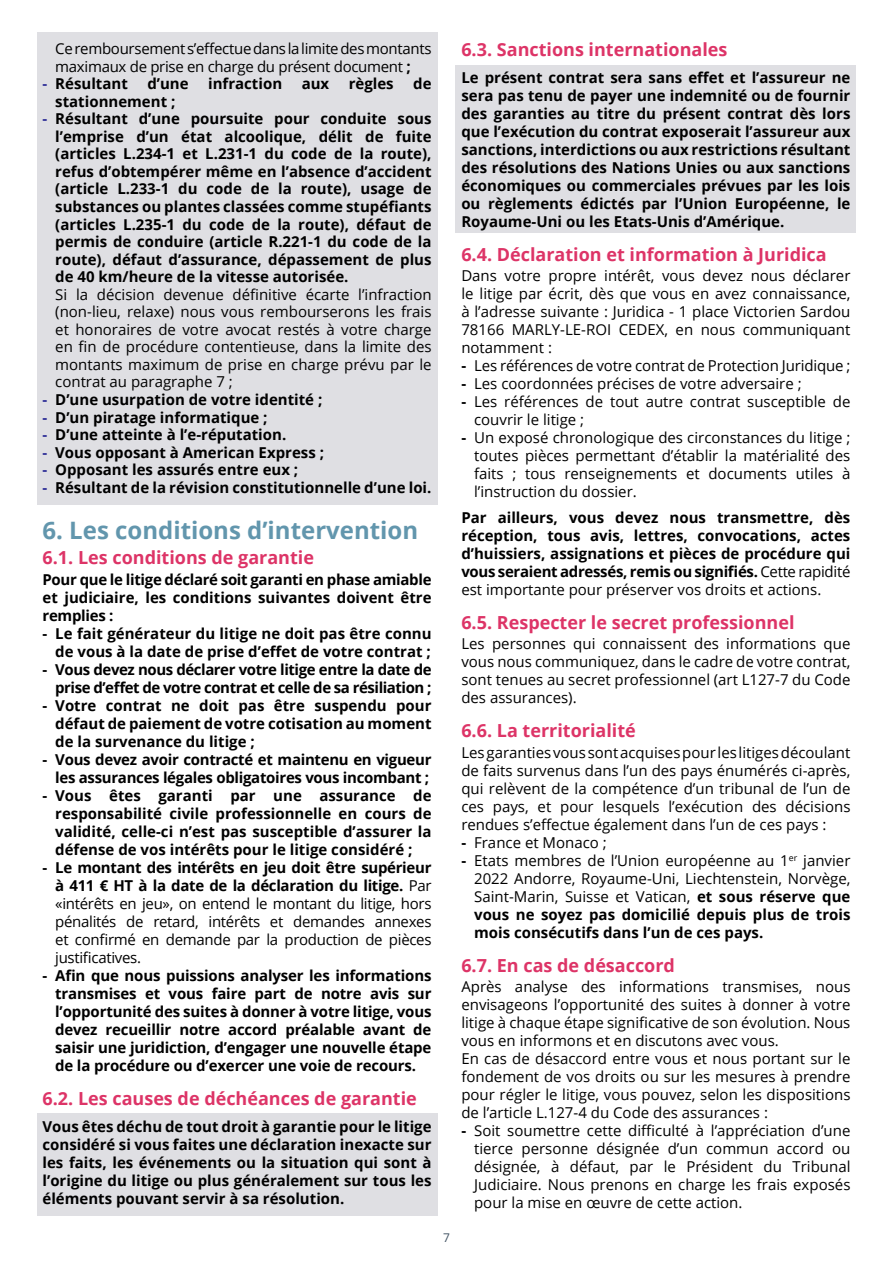
<style>
.page{position:relative;width:893px;height:1263px;background:#fff}
.page>*{position:absolute;margin:0;border:0;box-sizing:border-box;transform-origin:0 0}
.t1{font:700 24px "Open Sans";color:#6296ad}
.t2{font:700 18px "Open Sans";color:#dd3467}
.t3{font:700 15px/18px "Open Sans";color:#000;text-align:justify}
.t4{font:15px/18px "Open Sans";color:#000;text-align:justify}
.t5{font:700 15px/18px "Open Sans";letter-spacing:-.03em;color:#000;text-align:right}
.t6{font:15px/17.5px "Open Sans";letter-spacing:-.02em;color:#000}
.t7{font:700 15px/18px "Open Sans";letter-spacing:-.02em;color:#000;text-align:right}
.t8{font:12px "Open Sans";color:#435464}
.s1{font-weight:700}
.s2{color:#339}
.s3{font-weight:400}
</style>
<div class="page">
<div style="left:37px;top:33px;width:400px;height:471px;background:#dfdfe3"></div>
<div style="left:455px;top:65px;width:401px;height:168px;background:#dfdfe3"></div>
<div style="left:37px;top:1113px;width:400px;height:102px;background:#dfdfe3"></div>
<p class="t6" style="left:55px;top:39px;width:378px">Ce remboursement s’effectue dans la limite des montants maximaux de prise en charge du présent document <span class="s1">;</span></p>
<p class="t3" style="left:43px;top:74px;width:87px"><span class="s2">-</span> Résultant</p>
<p class="t3" style="left:147px;top:74px;width:43px">d’une</p>
<p class="t3" style="left:208px;top:74px;width:76px">infraction</p>
<p class="t3" style="left:302px;top:74px;width:29px">aux</p>
<p class="t3" style="left:349px;top:74px;width:47px">règles</p>
<p class="t3" style="left:413px;top:74px;width:20px">de</p>
<p class="t3" style="left:55px;top:92px;width:122px">stationnement ;</p>
<p class="t3" style="left:55px;top:110px;width:378px;line-height:17.5px;text-indent:-13px"><span class="s2">-</span> Résultant d’une poursuite pour conduite sous l’emprise d’un état alcoolique, délit de fuite (articles L.234-1 et L.231-1 du code de la route), refus d’obtempérer même en l’absence d’accident (article L.233-1 du code de la route), usage de substances ou plantes classées comme stupéfiants (articles L.235-1 du code de la route), défaut de permis de conduire (article R.221-1 du code de la route), défaut d’assurance, dépassement de plus de 40 km/heure de la vitesse autorisée.</p>
<p class="t4" style="left:55px;top:285px;width:378px;line-height:17.5px">Si la décision devenue définitive écarte l’infraction (non-lieu, relaxe) nous vous rembourserons les frais et honoraires de votre avocat restés à votre charge en fin de procédure contentieuse, dans la limite des montants maximum de prise en charge prévu par le contrat au paragraphe 7 ;</p>
<p class="t3" style="left:43px;top:390px;width:281px"><span class="s2">-</span> D’une usurpation de votre identité ;</p>
<p class="t3" style="left:42px;top:408px;width:227px"><span class="s2">-</span> D’un piratage informatique ;</p>
<p class="t3" style="left:42px;top:425px;width:245px"><span class="s2">-</span> D’une atteinte à l’e-réputation.</p>
<p class="t3" style="left:42px;top:443px;width:283px"><span class="s2">-</span> Vous opposant à American Express ;</p>
<p class="t3" style="left:42px;top:460px;width:257px"><span class="s2">-</span> Opposant les assurés entre eux ;</p>
<p class="t3" style="left:42px;top:478px;width:391px"><span class="s2">-</span> Résultant de la révision constitutionnelle d’une loi.</p>
<h1 class="t1" style="left:43px;top:513px;width:377px">6. Les conditions d’intervention</h1>
<p class="t2" style="left:43px;top:545px;width:273px">6.1. Les conditions de garantie</p>
<p class="t3" style="left:43px;top:570px;width:391px">Pour que le litige déclaré soit garanti en phase amiable et judiciaire, les conditions suivantes doivent être remplies :</p>
<p class="t3" style="left:43px;top:624px;width:391px;text-align:right">- Le fait générateur du litige ne doit pas être connu de vous à la date de prise d’effet de votre contrat ;</p>
<p class="t5" style="left:43px;top:660px;width:391px">- Vous devez nous déclarer votre litige entre la date de prise d’effet de votre contrat et celle de sa résiliation ;</p>
<p class="t3" style="left:55px;top:696px;width:378px;text-indent:-13px">- Votre contrat ne doit pas être suspendu pour défaut de paiement de votre cotisation au moment de la survenance du litige ;</p>
<p class="t7" style="left:42px;top:750px;width:391px">- Vous devez avoir contracté et maintenu en vigueur les assurances légales obligatoires vous incombant ;</p>
<p class="t3" style="left:55px;top:786px;width:378px;text-indent:-13px">- Vous êtes garanti par une assurance de responsabilité civile professionnelle en cours de validité, celle-ci n’est pas susceptible d’assurer la défense de vos intérêts pour le litige considéré ;</p>
<p class="t4" style="left:55px;top:858px;width:378px;text-indent:-13px"><span class="s1">- Le montant des intérêts en jeu doit être supérieur à 411 € HT à la date de la déclaration du litige.</span> Par «intérêts en jeu», on entend le montant du litige, hors pénalités de retard, intérêts et demandes annexes et confirmé en demande par la production de pièces justificatives.</p>
<p class="t3" style="left:55px;top:966px;width:378px;text-indent:-13px">- Afin que nous puissions analyser les informations transmises et vous faire part de notre avis sur l’opportunité des suites à donner à votre litige, vous devez recueillir notre accord préalable avant de saisir une juridiction, d’engager une nouvelle étape de la procédure ou d’exercer une voie de recours.</p>
<p class="t2" style="left:43px;top:1086px;width:376px">6.2. Les causes de déchéances de garantie</p>
<p class="t3" style="left:43px;top:1117px;width:391px">Vous êtes déchu de tout droit à garantie pour le litige considéré si vous faites une déclaration inexacte sur les faits, les événements ou la situation qui sont à l’origine du litige ou plus généralement sur tous les éléments pouvant servir à sa résolution.</p>
<p class="t8" style="left:443px;top:1229px;width:8px">7</p>
<p class="t2" style="left:461px;top:37px;width:268px">6.3. Sanctions internationales</p>
<p class="t3" style="left:461px;top:68px;width:391px">Le présent contrat sera sans effet et l’assureur ne sera pas tenu de payer une indemnité ou de fournir des garanties au titre du présent contrat dès lors que l’exécution du contrat exposerait l’assureur aux sanctions, interdictions ou aux restrictions résultant des résolutions des Nations Unies ou aux sanctions économiques ou commerciales prévues par les lois ou règlements édictés par l’Union Européenne, le Royaume-Uni ou les Etats-Unis d’Amérique.</p>
<p class="t2" style="left:461px;top:242px;width:367px">6.4. Déclaration et information à Juridica</p>
<p class="t4" style="left:461px;top:266px;width:391px">Dans votre propre intérêt, vous devez nous déclarer le litige par écrit, dès que vous en avez connaissance, à l’adresse suivante : Juridica - 1 place Victorien Sardou 78166 MARLY-LE-ROI CEDEX, en nous communiquant notamment :</p>
<p class="t4" style="left:461px;top:356px;width:391px"><span class="s1">-</span> Les références de votre contrat de Protection Juridique ;</p>
<p class="t4" style="left:461px;top:374px;width:342px"><span class="s1">-</span> Les coordonnées précises de votre adversaire ;</p>
<p class="t4" style="left:474px;top:392px;width:378px;text-indent:-13px"><span class="s1">-</span> Les références de tout autre contrat susceptible de couvrir le litige ;</p>
<p class="t4" style="left:474px;top:428px;width:378px;text-indent:-13px"><span class="s1">-</span> Un exposé chronologique des circonstances du litige ; toutes pièces permettant d’établir la matérialité des faits ; tous renseignements et documents utiles à l’instruction du dossier.</p>
<p class="t3" style="left:461px;top:508px;width:391px">Par ailleurs, vous devez nous transmettre, dès réception, tous avis, lettres, convocations, actes d’huissiers, assignations et pièces de procédure qui vous seraient adressés, remis ou signifiés. <span class="s3">Cette rapidité est importante pour préserver vos droits et actions.</span></p>
<p class="t2" style="left:461px;top:610px;width:335px">6.5. Respecter le secret professionnel</p>
<p class="t4" style="left:461px;top:634px;width:391px">Les personnes qui connaissent des informations que vous nous communiquez, dans le cadre de votre contrat, sont tenues au secret professionnel (art L127-7 du Code des assurances).</p>
<p class="t2" style="left:461px;top:718px;width:176px">6.6. La territorialité</p>
<p class="t4" style="left:461px;top:743px;width:391px">Les garanties vous sont acquises pour les litiges découlant de faits survenus dans l’un des pays énumérés ci-après, qui relèvent de la compétence d’un tribunal de l’un de ces pays, et pour lesquels l’exécution des décisions rendues s’effectue également dans l’un de ces pays :</p>
<p class="t4" style="left:461px;top:833px;width:147px"><span class="s1">-</span> France et Monaco ;</p>
<p class="t4" style="left:474px;top:851px;width:378px;text-indent:-13px"><span class="s1">-</span> Etats membres de l’Union européenne au 1<sup>er</sup> janvier 2022 Andorre, Royaume-Uni, Liechtenstein, Norvège, Saint-Marin, Suisse et Vatican, <span class="s1">et sous réserve que vous ne soyez pas domicilié depuis plus de trois mois consécutifs dans l’un de ces pays.</span></p>
<p class="t2" style="left:461px;top:953px;width:215px">6.7. En cas de désaccord</p>
<p class="t4" style="left:461px;top:977px;width:391px;text-align:left">Après analyse des informations transmises, nous envisageons l’opportunité des suites à donner à votre litige à chaque étape significative de son évolution. Nous vous en informons et en discutons avec vous.<br>En cas de désaccord entre vous et nous portant sur le fondement de vos droits ou sur les mesures à prendre pour régler le litige, vous pouvez, selon les dispositions de l’article L.127-4 du Code des assurances :</p>
<p class="t4" style="left:474px;top:1121px;width:378px;text-indent:-13px"><span class="s1">-</span> Soit soumettre cette difficulté à l’appréciation d’une tierce personne désignée d’un commun accord ou désignée, à défaut, par le Président du Tribunal Judiciaire. Nous prenons en charge les frais exposés pour la mise en œuvre de cette action.</p>
</div>
